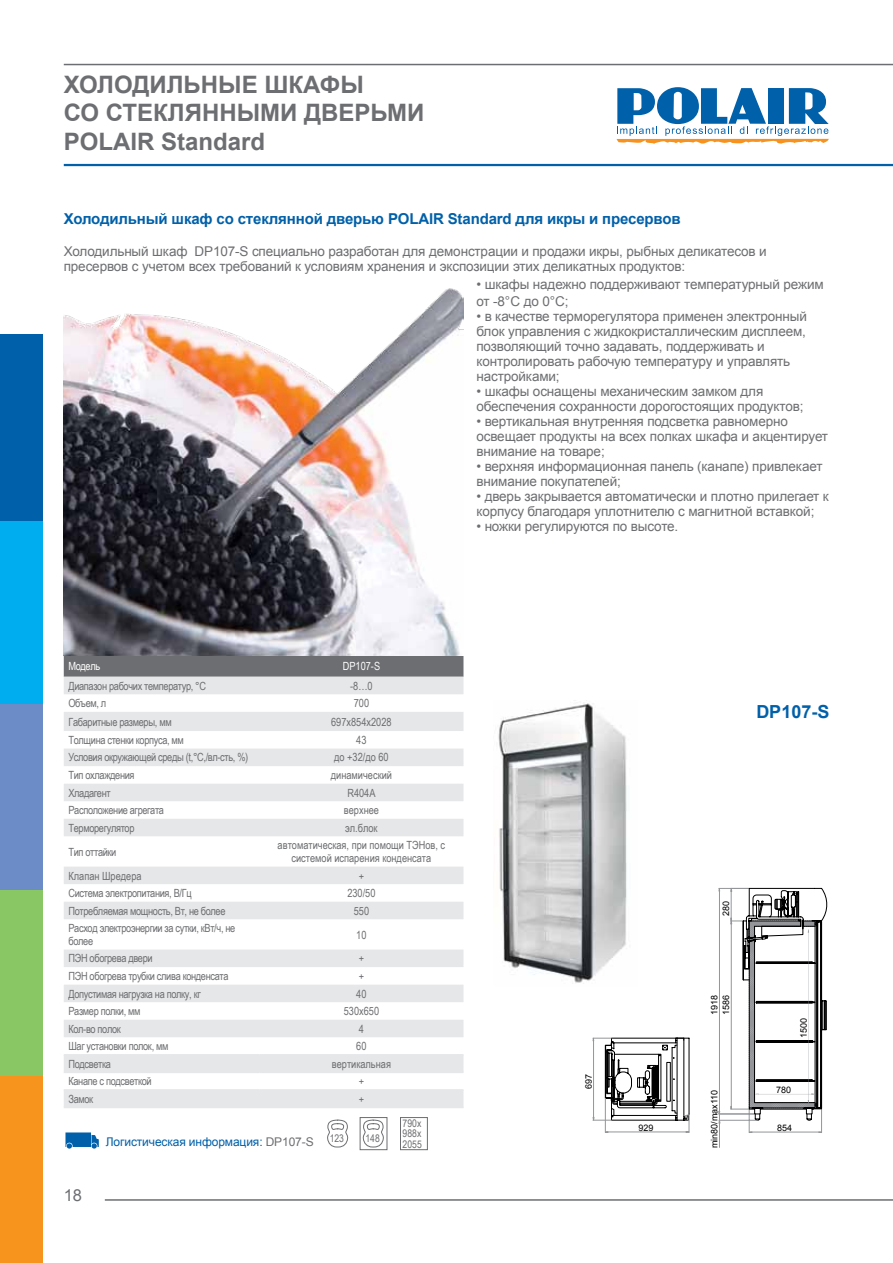
<style>
.page{position:relative;width:893px;height:1263px;background:#fff}
.page>*{position:absolute;margin:0;border:0;box-sizing:border-box;transform-origin:0 0}
.t1{font:700 24px/28.8px "Arial";color:#6d6e71}
.t2{font:700 18px "Arial";color:#0060a9}
.t3{font:16.5px "Arial";color:#6d6e71}
.t4{font:700 15px "Arial";letter-spacing:-.01em;color:#0060a9}
.t5{font:13.5px/15px "Arial";letter-spacing:-.01em;color:#6d6e71}
.t6{font:12px "Arial";letter-spacing:-.01em;color:#0060a9}
.t7{font:11.25px/12.8px "Arial Narrow";letter-spacing:-.03em;color:#6d6e71}
.t8{font:11.25px/12.8px "Arial Narrow";color:#6d6e71;text-align:center}
.t9{font:11.25px "Arial Narrow";letter-spacing:-.03em;color:#fff}
.t10{font:10.5px/10.5px "Arial Narrow";color:#6d6e71;text-align:justify}
.t11{font:9px/11.7px "Arial";color:#000}
.s1{color:#6d6e71}
</style>
<div class="page">
<div style="left:0;top:520px;width:43px;height:187px;background:#00aeef"></div>
<div style="left:0;top:334px;width:43px;height:186px;background:#0060a9"></div>
<div style="left:0;top:704px;width:43px;height:186px;background:#6c8cc7"></div>
<div style="left:0;top:890px;width:43px;height:187px;background:#89c765"></div>
<div style="left:0;top:1076px;width:43px;height:187px;background:#f7941e"></div>
<svg style="left:617px;top:87px;width:212px;height:57px"></svg>
<hr style="left:105px;top:1199px;width:788px;height:2px;background:#6d6e71">
<hr style="left:64px;top:64px;width:829px;height:1px;background:#6d6e71">
<hr style="left:64px;top:164px;width:829px;height:2px;background:#0060a9">
<svg style="left:64px;top:655px;width:399px;height:22px;background:#717275"></svg>
<svg style="left:64px;top:677px;width:399px;height:430px"></svg>
<hr style="left:64px;top:1054px;width:195px;height:1px;background:#e6e7e8">
<hr style="left:259px;top:1054px;width:204px;height:1px;background:#e6e7e8">
<hr style="left:64px;top:1071px;width:195px;height:2px;background:#e6e7e8">
<hr style="left:259px;top:1071px;width:204px;height:2px;background:#e6e7e8">
<hr style="left:64px;top:1089px;width:195px;height:2px;background:#e6e7e8">
<hr style="left:259px;top:1089px;width:204px;height:2px;background:#e6e7e8">
<hr style="left:64px;top:1107px;width:195px;height:1px;background:#e6e7e8">
<hr style="left:259px;top:1107px;width:204px;height:1px;background:#e6e7e8">
<svg style="left:65px;top:1132px;width:34px;height:16px"></svg>
<svg style="left:327px;top:1119px;width:22px;height:29px"></svg>
<svg style="left:362px;top:1119px;width:22px;height:29px"></svg>
<div style="left:360px;top:1117px;width:27px;height:33px;border:1px solid #6d6e71"></div>
<div style="left:400px;top:1117px;width:28px;height:33px;border:1px solid #6d6e71"></div>
<img style="left:498px;top:703px;width:129px;height:281px">
<img style="left:64px;top:288px;width:399px;height:367px">
<svg style="left:592px;top:1037px;width:98px;height:96px"></svg>
<hr style="left:677px;top:1038px;width:1px;height:82px;background:#000">
<hr style="left:689px;top:1038px;width:1px;height:76px;background:#000">
<svg style="left:718px;top:887px;width:110px;height:261px"></svg>
<h1 class="t1" style="left:64px;top:71px;width:362px">ХОЛОДИЛЬНЫЕ ШКАФЫ<br>СО СТЕКЛЯННЫМИ ДВЕРЬМИ<br>POLAIR Standard</h1>
<p class="t4" style="left:64px;top:209px;width:618px">Холодильный шкаф со стеклянной дверью POLAIR Standard для икры и пресервов</p>
<p class="t5" style="left:64px;top:244px;width:704px">Холодильный шкаф DP107-S специально разработан для демонстрации и продажи икры, рыбных деликатесов и пресервов с учетом всех требований к условиям хранения и экспозиции этих деликатных продуктов:</p>
<p class="t5" style="left:476px;top:277px;width:349px;line-height:16.2px">• шкафы надежно поддерживают температурный режим от -8°С до 0°С;</p>
<p class="t5" style="left:476px;top:308px;width:332px">• в качестве терморегулятора применен электронный блок управления с жидкокристаллическим дисплеем, позволяющий точно задавать, поддерживать и контролировать рабочую температуру и управлять настройками;</p>
<p class="t5" style="left:476px;top:383px;width:329px">• шкафы оснащены механическим замком для обеспечения сохранности дорогостоящих продуктов;</p>
<p class="t5" style="left:476px;top:413px;width:353px">• вертикальная внутренняя подсветка равномерно освещает продукты на всех полках шкафа и акцентирует внимание на товаре;</p>
<p class="t5" style="left:476px;top:458px;width:348px">• верхняя информационная панель (канапе) привлекает внимание покупателей;</p>
<p class="t5" style="left:476px;top:488px;width:354px">• дверь закрывается автоматически и плотно прилегает к корпусу благодаря уплотнителю с магнитной вставкой;</p>
<p class="t5" style="left:476px;top:518px;width:203px">• ножки регулируются по высоте.</p>
<p class="t9" style="left:68px;top:658px;width:33px">Модель</p>
<p class="t9" style="left:343px;top:658px;width:39px">DP107-S</p>
<p class="t7" style="left:68px;top:679px;width:139px">Диапазон рабочих температур, °C</p>
<p class="t7" style="left:350px;top:679px;width:24px">-8…0</p>
<p class="t7" style="left:68px;top:696px;width:39px">Объем, л</p>
<p class="t7" style="left:354px;top:696px;width:17px">700</p>
<p class="t7" style="left:68px;top:715px;width:105px">Габаритные размеры, мм</p>
<p class="t8" style="left:331px;top:715px;width:62px">697х854х2028</p>
<p class="t7" style="left:68px;top:733px;width:117px">Толщина стенки корпуса, мм</p>
<p class="t7" style="left:356px;top:733px;width:12px">43</p>
<p class="t7" style="left:68px;top:751px;width:181px">Условия окружающей среды (t,°C,/вл-сть, %)</p>
<p class="t7" style="left:334px;top:751px;width:56px">до +32/до 60</p>
<p class="t7" style="left:68px;top:768px;width:68px">Тип охлаждения</p>
<p class="t8" style="left:331px;top:768px;width:63px">динамический</p>
<p class="t7" style="left:68px;top:786px;width:44px">Хладагент</p>
<p class="t7" style="left:347px;top:786px;width:30px">R404А</p>
<p class="t7" style="left:68px;top:803px;width:97px">Расположение агрегата</p>
<p class="t8" style="left:344px;top:803px;width:37px">верхнее</p>
<p class="t7" style="left:68px;top:821px;width:68px">Терморегулятор</p>
<p class="t7" style="left:345px;top:821px;width:34px">эл.блок</p>
<p class="t7" style="left:68px;top:845px;width:49px">Тип оттайки</p>
<p class="t8" style="left:278px;top:838px;width:169px">автоматическая, при помощи ТЭНов, с системой испарения конденсата</p>
<p class="t8" style="left:68px;top:869px;width:75px">Клапан Шредера</p>
<p class="t7" style="left:359px;top:869px;width:7px">+</p>
<p class="t7" style="left:68px;top:886px;width:125px">Система электропитания, В/Гц</p>
<p class="t7" style="left:347px;top:886px;width:30px">230/50</p>
<p class="t7" style="left:68px;top:904px;width:159px">Потребляемая мощность, Вт, не более</p>
<p class="t7" style="left:354px;top:904px;width:17px">550</p>
<p class="t7" style="left:68px;top:921px;width:168px">Расход электроэнергии за сутки, кВт/ч, не более</p>
<p class="t7" style="left:356px;top:928px;width:12px">10</p>
<p class="t7" style="left:68px;top:952px;width:86px">ПЭН обогрева двери</p>
<p class="t7" style="left:359px;top:952px;width:7px">+</p>
<p class="t7" style="left:68px;top:969px;width:162px">ПЭН обогрева трубки слива конденсата</p>
<p class="t7" style="left:359px;top:969px;width:7px">+</p>
<p class="t7" style="left:68px;top:987px;width:134px">Допустимая нагрузка на полку, кг</p>
<p class="t7" style="left:356px;top:987px;width:12px">40</p>
<p class="t7" style="left:68px;top:1004px;width:74px">Размер полки, мм</p>
<p class="t8" style="left:344px;top:1004px;width:37px">530х650</p>
<p class="t7" style="left:68px;top:1022px;width:54px">Кол-во полок</p>
<p class="t7" style="left:359px;top:1022px;width:7px">4</p>
<p class="t7" style="left:68px;top:1039px;width:102px">Шаг установки полок, мм</p>
<p class="t7" style="left:356px;top:1039px;width:12px">60</p>
<p class="t7" style="left:68px;top:1057px;width:44px">Подсветка</p>
<p class="t8" style="left:332px;top:1057px;width:61px">вертикальная</p>
<p class="t7" style="left:68px;top:1074px;width:85px">Канапе с подсветкой</p>
<p class="t7" style="left:359px;top:1074px;width:7px">+</p>
<p class="t7" style="left:68px;top:1092px;width:26px">Замок</p>
<p class="t7" style="left:359px;top:1092px;width:7px">+</p>
<p class="t10" style="left:330px;top:1133px;width:16px">123</p>
<p class="t10" style="left:365px;top:1133px;width:16px">148</p>
<p class="t10" style="left:403px;top:1117px;width:21px">790х 988х 2055</p>
<p class="t6" style="left:106px;top:1134px;width:209px">Логистическая информация: <span class="s1">DP107-S</span></p>
<p class="t3" style="left:64px;top:1184px;width:20px">18</p>
<h2 class="t2" style="left:756px;top:700px;width:75px">DP107-S</h2>
<p class="t11" style="left:583px;top:1089px;width:17px;rotate:-90deg">697</p>
<p class="t11" style="left:639px;top:1122px;width:17px">929</p>
<p class="t11" style="left:720px;top:916px;width:17px;rotate:-90deg">280</p>
<p class="t11" style="left:708px;top:1015px;width:22px;rotate:-90deg">1918<br>1586</p>
<p class="t11" style="left:708px;top:1148px;width:60px;rotate:-90deg">min80/max110</p>
<p class="t11" style="left:798px;top:1038px;width:22px;rotate:-90deg">1500</p>
<p class="t11" style="left:776px;top:1084px;width:17px">780</p>
<p class="t11" style="left:777px;top:1122px;width:17px">854</p>
</div>
